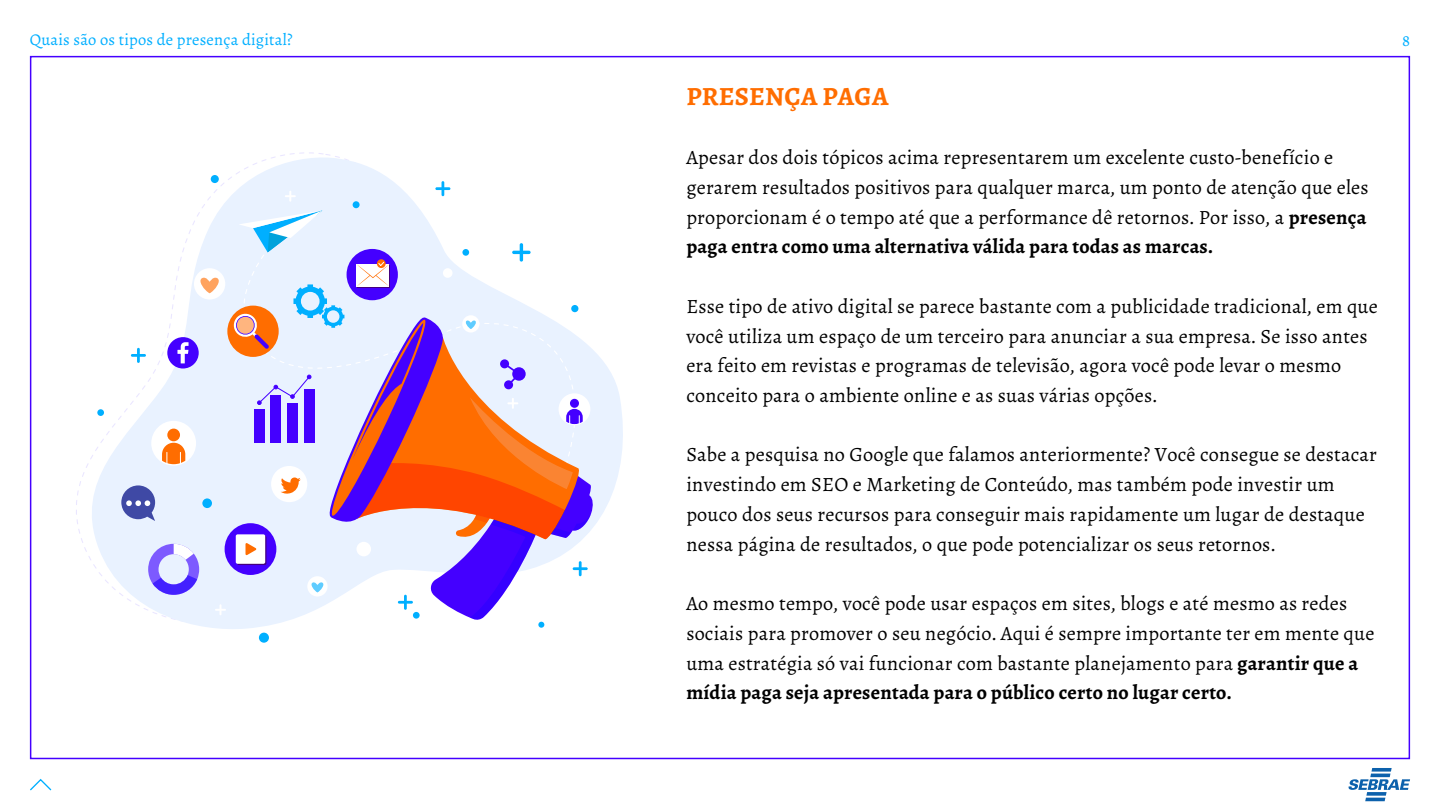
<style>
.page{position:relative;width:1440px;height:810px;background:#fff}
.page>*{position:absolute;margin:0;border:0;box-sizing:border-box;transform-origin:0 0}
.t1{font:700 26.25px "Alegreya";letter-spacing:.01em;color:#ff6d00}
.t2{font:20.25px/29.7px "Alegreya";letter-spacing:.01em;color:#000}
.t3{font:16.5px "Alegreya";letter-spacing:.01em;color:#00afff}
.s1{font-weight:700}
</style>
<div class="page">
<svg style="left:30px;top:778px;width:22px;height:13px"></svg>
<svg style="left:76px;top:153px;width:547px;height:476px"></svg>
<svg style="left:227px;top:254px;width:384px;height:227px"></svg>
<div style="left:227px;top:306px;width:52px;height:51px;background:#ff6d00;border-radius:50%"></div>
<svg style="left:148px;top:544px;width:51px;height:51px;background:#b0a5ff"></svg>
<svg style="left:285px;top:191px;width:11px;height:11px"></svg>
<svg style="left:215px;top:604px;width:11px;height:11px"></svg>
<svg style="left:131px;top:348px;width:15px;height:15px"></svg>
<svg style="left:435px;top:181px;width:15px;height:15px"></svg>
<div style="left:202px;top:498px;width:10px;height:10px;background:#00afff;border-radius:50%"></div>
<div style="left:97px;top:409px;width:7px;height:7px;background:#00afff;border-radius:50%"></div>
<div style="left:211px;top:175px;width:8px;height:8px;background:#00afff;border-radius:50%"></div>
<div style="left:259px;top:633px;width:10px;height:10px;background:#00afff;border-radius:50%"></div>
<div style="left:353px;top:201px;width:7px;height:7px;background:#00afff;border-radius:50%"></div>
<div style="left:151px;top:421px;width:45px;height:45px;background:#fff;border-radius:50%"></div>
<div style="left:167px;top:429px;width:13px;height:12px;background:#ff6d00;border-radius:50%"></div>
<svg style="left:162px;top:443px;width:23px;height:21px"></svg>
<div style="left:225px;top:523px;width:51px;height:52px;background:#40f;border-radius:50%"></div>
<svg style="left:121px;top:485px;width:34px;height:36px"></svg>
<div style="left:194px;top:268px;width:31px;height:32px;background:#fff;border-radius:50%"></div>
<svg style="left:200px;top:278px;width:19px;height:15px"></svg>
<div style="left:167px;top:337px;width:32px;height:32px;background:#40f;border-radius:50%"></div>
<svg style="left:177px;top:342px;width:12px;height:21px"></svg>
<svg style="left:233px;top:210px;width:361px;height:418px"></svg>
<svg style="left:1349px;top:768px;width:61px;height:33px"></svg>
<p class="t3" style="left:30px;top:30px;width:264px">Quais são os tipos de presença digital?</p>
<p class="t3" style="left:1402px;top:30px;width:10px">8</p>
<p class="t1" style="left:686px;top:79px;width:204px">PRESENÇA PAGA</p>
<p class="t2" style="left:686px;top:143px;width:684px">Apesar dos dois tópicos acima representarem um excelente custo-benefício e gerarem resultados positivos para qualquer marca, um ponto de atenção que eles proporcionam é o tempo até que a performance dê retornos. Por isso, a <span class="s1">presença paga entra como uma alternativa válida para todas as marcas.</span></p>
<p class="t2" style="left:686px;top:291px;width:693px">Esse tipo de ativo digital se parece bastante com a publicidade tradicional, em que você utiliza um espaço de um terceiro para anunciar a sua empresa. Se isso antes era feito em revistas e programas de televisão, agora você pode levar o mesmo conceito para o ambiente online e as suas várias opções.</p>
<p class="t2" style="left:686px;top:440px;width:692px">Sabe a pesquisa no Google que falamos anteriormente? Você consegue se destacar investindo em SEO e Marketing de Conteúdo, mas também pode investir um pouco dos seus recursos para conseguir mais rapidamente um lugar de destaque nessa página de resultados, o que pode potencializar os seus retornos.</p>
<p class="t2" style="left:686px;top:589px;width:690px">Ao mesmo tempo, você pode usar espaços em sites, blogs e até mesmo as redes sociais para promover o seu negócio. Aqui é sempre importante ter em mente que uma estratégia só vai funcionar com bastante planejamento para <span class="s1">garantir que a mídia paga seja apresentada para o público certo no lugar certo.</span></p>
</div>
